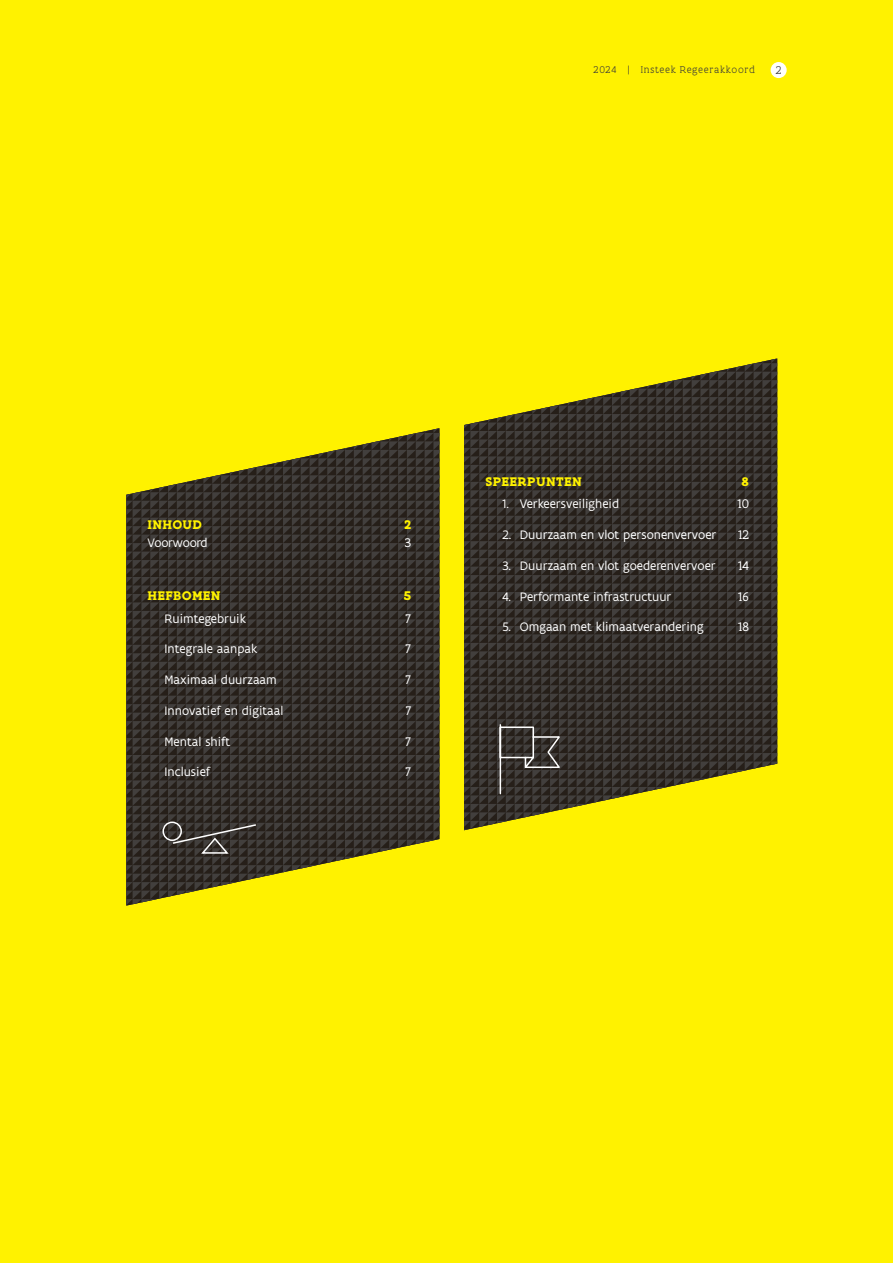
<style>
.page{position:relative;width:893px;height:1263px;background:#fff200}
.page>*{position:absolute;margin:0;border:0;box-sizing:border-box;transform-origin:0 0}
.t1{font:700 13.5px "Flanders Art Serif";letter-spacing:.02em;color:#fff200}
.t2{font:13.5px "Flanders Art Serif";letter-spacing:.02em;color:#fff}
.t3{font:13.2px "Flanders Art Sans";color:#fff}
.t4{font:13.2px "Flanders Art Sans";letter-spacing:-.025em;color:#fff}
.t5{font:300 12px "Flanders Art Serif";color:#383839}
.t6{font:300 10.5px "Flanders Art Serif";letter-spacing:.065em;color:#383839}
</style>
<div class="page">
<div style="left:771px;top:62px;width:16px;height:16px;background:#fff;border-radius:50%"></div>
<svg style="left:126px;top:428px;width:313px;height:478px;background:#514a25"></svg>
<svg style="left:464px;top:358px;width:313px;height:472px;background:#504a25"></svg>
<p class="t6" style="left:594px;top:63px;width:163px">2024 | Insteek Regeerakkoord</p>
<p class="t5" style="left:776px;top:63px;width:7px">2</p>
<p class="t1" style="left:148px;top:516px;width:56px">INHOUD</p>
<p class="t1" style="left:404px;top:516px;width:9px">2</p>
<p class="t4" style="left:148px;top:535px;width:62px">Voorwoord</p>
<p class="t2" style="left:405px;top:535px;width:8px">3</p>
<p class="t1" style="left:148px;top:587px;width:75px">HEFBOMEN</p>
<p class="t1" style="left:403px;top:587px;width:9px">5</p>
<p class="t3" style="left:165px;top:610px;width:83px">Ruimtegebruik</p>
<p class="t2" style="left:406px;top:610px;width:7px">7</p>
<p class="t3" style="left:165px;top:641px;width:94px">Integrale aanpak</p>
<p class="t2" style="left:406px;top:641px;width:7px">7</p>
<p class="t3" style="left:165px;top:672px;width:114px">Maximaal duurzaam</p>
<p class="t2" style="left:406px;top:672px;width:7px">7</p>
<p class="t3" style="left:165px;top:702px;width:120px">Innovatief en digitaal</p>
<p class="t2" style="left:406px;top:703px;width:7px">7</p>
<p class="t3" style="left:165px;top:733px;width:67px">Mental shift</p>
<p class="t2" style="left:406px;top:733px;width:7px">7</p>
<p class="t3" style="left:165px;top:764px;width:47px">Inclusief</p>
<p class="t2" style="left:406px;top:764px;width:7px">7</p>
<p class="t1" style="left:485px;top:473px;width:98px">SPEERPUNTEN</p>
<p class="t1" style="left:742px;top:473px;width:9px">8</p>
<p class="t3" style="left:502px;top:496px;width:118px">1. Verkeersveiligheid</p>
<p class="t2" style="left:737px;top:496px;width:13px">10</p>
<p class="t3" style="left:502px;top:527px;width:215px">2. Duurzaam en vlot personenvervoer</p>
<p class="t2" style="left:738px;top:527px;width:12px">12</p>
<p class="t3" style="left:502px;top:557px;width:215px">3. Duurzaam en vlot goederenvervoer</p>
<p class="t2" style="left:738px;top:558px;width:12px">14</p>
<p class="t3" style="left:502px;top:588px;width:171px">4. Performante infrastructuur</p>
<p class="t2" style="left:738px;top:588px;width:12px">16</p>
<p class="t3" style="left:502px;top:619px;width:203px">5. Omgaan met klimaatverandering</p>
<p class="t2" style="left:738px;top:619px;width:12px">18</p>
</div>
